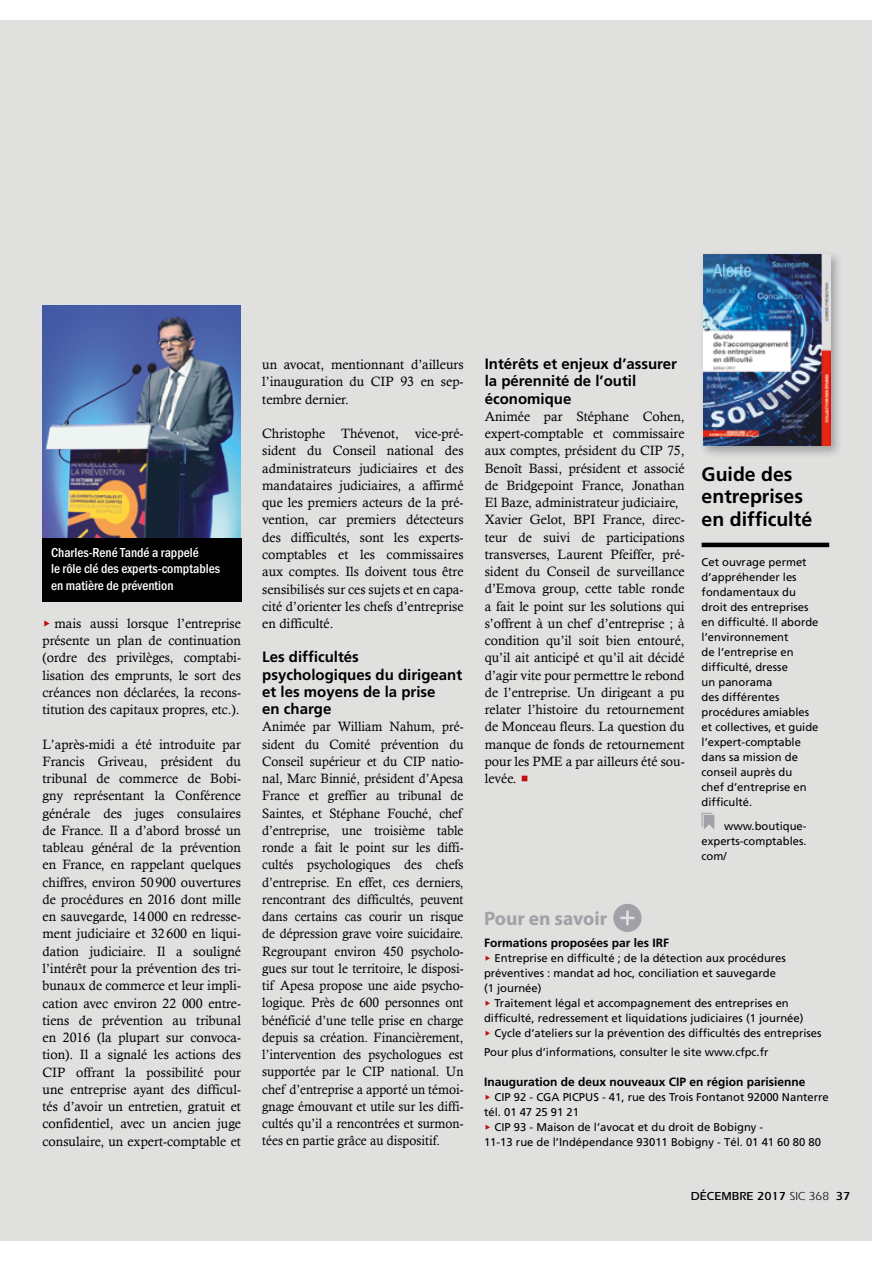
<style>
.page{position:relative;width:893px;height:1263px;background:#fff}
.page>*{position:absolute;margin:0;border:0;box-sizing:border-box;transform-origin:0 0}
.t1{font:700 19.5px/22.5px "Frutiger";color:#000}
.t2{font:700 19.5px "Myriad Pro";color:#a1a2a8}
.t3{font:700 15px/17.2px "Frutiger";color:#000}
.t4{font:13.5px/17.2px "Calisto";color:#000;text-align:justify}
.t5{font:13.5px/17.2px "Calisto";color:#000;text-align:justify;scale:.96 1}
.t6{font:500 condensed 13.5px/16.2px "Franklin Got T";color:#fff}
.t7{font:700 12px "Frutiger";color:#000}
.t8{font:700 12px "Aquiline";color:#000}
.t9{font:11.25px/15px "Frutiger";color:#000}
.s1{color:#c00d0e}
.s2{font-weight:400}
</style>
<div class="page">
<div style="left:0;top:21px;width:872px;height:1220px;background:#e0e0df"></div>
<svg style="left:613px;top:904px;width:28px;height:28px"></svg>
<img style="left:43px;top:305px;width:198px;height:233px">
<div style="left:43px;top:538px;width:199px;height:63px;background:#000"></div>
<div style="left:699px;top:250px;width:144px;height:208px;background:#000;opacity:.29"></div>
<img style="left:703px;top:254px;width:128px;height:192px">
<hr style="left:702px;top:543px;width:127px;height:4px;background:#000">
<svg style="left:702px;top:813px;width:12px;height:16px"></svg>
<p class="t6" style="left:51px;top:544px;width:171px">Charles-René Tandé a rappelé<br>le rôle clé des experts-comptables en matière de prévention</p>
<p class="t4" style="left:43px;top:614px;width:200px"><span class="s1">◆</span> mais aussi lorsque l’entreprise présente un plan de continuation (ordre des privilèges, comptabi&shy;lisation des emprunts, le sort des créances non déclarées, la recons&shy;titution des capitaux propres, etc.).</p>
<p class="t4" style="left:43px;top:735px;width:200px">L’après-midi a été introduite par Francis Griveau, président du tribunal de commerce de Bobi&shy;gny représentant la Conférence générale des juges consulaires de France. Il a d’abord brossé un tableau général de la prévention en France, en rappelant quelques chiffres, environ 50900 ouvertures de procédures en 2016 dont mille en sauvegarde, 14000 en redresse&shy;ment judiciaire et 32600 en liqui&shy;dation judiciaire. Il a souligné l’intérêt pour la prévention des tri&shy;bunaux de commerce et leur impli&shy;cation avec environ 22 000 entre&shy;tiens de prévention au tribunal en 2016 (la plupart sur convoca&shy;tion). Il a signalé les actions des CIP offrant la possibilité pour une entreprise ayant des difficul&shy;tés d’avoir un entretien, gratuit et confidentiel, avec un ancien juge consulaire, un expert-comptable et</p>
<p class="t4" style="left:262px;top:356px;width:203px">un avocat, mentionnant d’ailleurs l’inauguration du CIP 93 en sep&shy;tembre dernier.</p>
<p class="t4" style="left:262px;top:425px;width:203px">Christophe Thévenot, vice-pré&shy;sident du Conseil national des administrateurs judiciaires et des mandataires judiciaires, a affirmé que les premiers acteurs de la pré&shy;vention, car premiers détecteurs des difficultés, sont les experts&shy;comptables et les commissaires aux comptes. Ils doivent tous être sensibilisés sur ces sujets et en capa&shy;cité d’orienter les chefs d’entreprise en difficulté.</p>
<p class="t3" style="left:262px;top:648px;width:202px">Les difficultés psychologiques du dirigeant et les moyens de la prise<br>en charge</p>
<p class="t5" style="left:262px;top:718px;width:211px">Animée par William Nahum, pré&shy;sident du Comité prévention du Conseil supérieur et du CIP natio&shy;nal, Marc Binnié, président d’Apesa France et greffier au tribunal de Saintes, et Stéphane Fouché, chef d’entreprise, une troisième table ronde a fait le point sur les diffi&shy;cultés psychologiques des chefs d’entreprise. En effet, ces derniers, rencontrant des difficultés, peuvent dans certains cas courir un risque de dépression grave voire suicidaire.<br>Regroupant environ 450 psycholo&shy;gues sur tout le territoire, le disposi&shy;tif Apesa propose une aide psycho&shy;logique. Près de 600 personnes ont bénéficié d’une telle prise en charge depuis sa création. Financièrement, l’intervention des psychologues est supportée par le CIP national. Un chef d’entreprise a apporté un témoi&shy;gnage émouvant et utile sur les diffi&shy;cultés qu’il a rencontrées et surmon&shy;tées en partie grâce au dispositif.</p>
<p class="t3" style="left:485px;top:355px;width:194px">Intérêts et enjeux d’assurer la pérennité de l’outil économique</p>
<p class="t4" style="left:485px;top:407px;width:201px;text-align:left">Animée par Stéphane Cohen, expert-comptable et commissaire aux comptes, président du CIP 75, Benoît Bassi, président et associé de Bridgepoint France, Jonathan El Baze, administrateur judiciaire, Xavier Gelot, BPI France, direc&shy;teur de suivi de participations transverses, Laurent Pfeiffer, pré&shy;sident du Conseil de surveillance d’Emova group, cette table ronde a fait le point sur les solutions qui s’offrent à un chef d’entreprise ; à condition qu’il soit bien entouré, qu’il ait anticipé et qu’il ait décidé d’agir vite pour permettre le rebond de l’entreprise. Un dirigeant a pu relater l’histoire du retournement de Monceau fleurs. La question du manque de fonds de retournement pour les PME a par ailleurs été sou&shy;levée.</p>
<h1 class="t1" style="left:702px;top:462px;width:112px">Guide des entreprises en difficulté</h1>
<p class="t9" style="left:702px;top:555px;width:118px">Cet ouvrage permet d’appréhender les fondamentaux du droit des entreprises en difficulté. Il aborde l’environnement<br>de l’entreprise en difficulté, dresse<br>un panorama<br>des différentes procédures amiables et collectives, et guide l’expert-comptable dans sa mission de conseil auprès du<br>chef d’entreprise en difficulté.</p>
<p class="t9" style="left:702px;top:818px;width:107px;text-align:justify;text-indent:22px">www.boutique&shy;experts-comptables. com/</p>
<h1 class="t2" style="left:484px;top:905px;width:125px">Pour en savoir</h1>
<p class="t7" style="left:484px;top:936px;width:187px">Formations proposées par les IRF</p>
<p class="t9" style="left:484px;top:951px;width:303px"><span class="s1">◆</span> Entreprise en difficulté ; de la détection aux procédures préventives : mandat ad hoc, conciliation et sauvegarde (1 journée)</p>
<p class="t9" style="left:484px;top:996px;width:321px"><span class="s1">◆</span> Traitement légal et accompagnement des entreprises en difficulté, redressement et liquidations judiciaires (1 journée)</p>
<p class="t9" style="left:484px;top:1023px;width:339px;line-height:19.2px"><span class="s1">◆</span> Cycle d’ateliers sur la prévention des difficultés des entreprises<br>Pour plus d’informations, consulter le site www.cfpc.fr</p>
<p class="t7" style="left:484px;top:1075px;width:323px">Inauguration de deux nouveaux CIP en région parisienne</p>
<p class="t9" style="left:484px;top:1090px;width:346px"><span class="s1">◆</span> CIP 92 - CGA PICPUS - 41, rue des Trois Fontanot 92000 Nanterre tél. 01 47 25 91 21</p>
<p class="t9" style="left:484px;top:1120px;width:339px"><span class="s1">◆</span> CIP 93 - Maison de l’avocat et du droit de Bobigny -<br>11-13 rue de l’Indépendance 93011 Bobigny - Tél. 01 41 60 80 80</p>
<p class="t8" style="left:691px;top:1189px;width:161px">DÉCEMBRE 2017 <span class="s2">SIC 368</span> 37</p>
</div>
